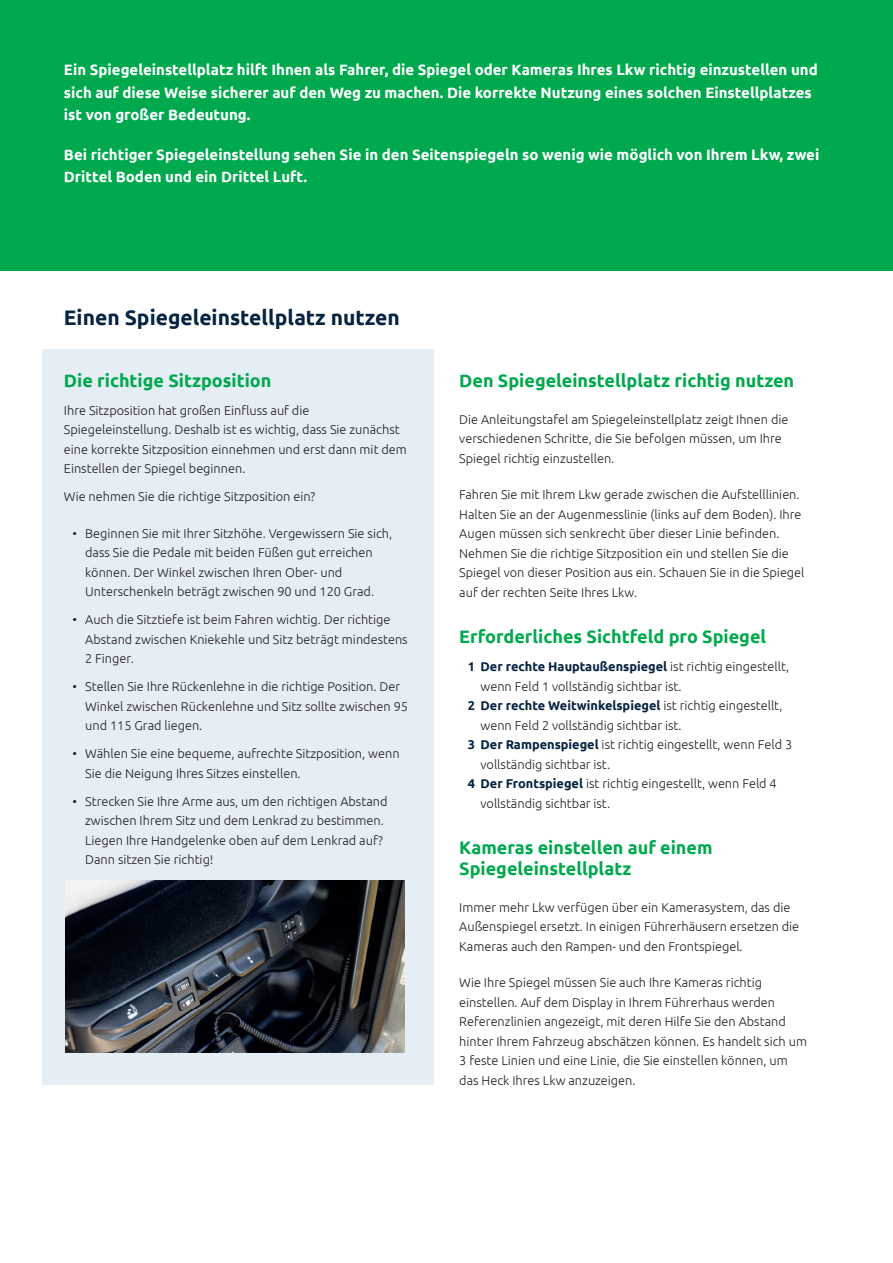
<style>
.page{position:relative;width:893px;height:1263px;background:#fff}
.page>*{position:absolute;margin:0;border:0;box-sizing:border-box;transform-origin:0 0}
.t1{font:700 21px "Ubuntu";color:#062341}
.t2{font:700 18px/21px "Ubuntu";color:#00a84e}
.t3{font:700 15px/22.5px "Ubuntu";color:#fff}
.t4{font:300 12.75px/19.5px "Ubuntu";color:#231f20}
.t5{font:700 12.75px "Ubuntu";color:#062341}
.s1{font-weight:300;color:#231f20}
.s2{font-weight:700;color:#062341}
</style>
<div class="page">
<div style="left:0;top:0;width:893px;height:270px;background:#00a84e"></div>
<div style="left:43px;top:349px;width:391px;height:736px;background:#e5edf5"></div>
<img style="left:65px;top:881px;width:339px;height:171px">
<p class="t3" style="left:64px;top:59px;width:755px">Ein Spiegeleinstellplatz hilft Ihnen als Fahrer, die Spiegel oder Kameras Ihres Lkw richtig einzustellen und sich auf diese Weise sicherer auf den Weg zu machen. Die korrekte Nutzung eines solchen Einstellplatzes ist von großer Bedeutung.</p>
<p class="t3" style="left:64px;top:143px;width:757px">Bei richtiger Spiegeleinstellung sehen Sie in den Seitenspiegeln so wenig wie möglich von Ihrem Lkw, zwei<br>Drittel Boden und ein Drittel Luft.</p>
<h1 class="t1" style="left:64px;top:304px;width:337px">Einen Spiegeleinstellplatz nutzen</h1>
<h2 class="t2" style="left:64px;top:370px;width:209px">Die richtige Sitzposition</h2>
<p class="t4" style="left:64px;top:400px;width:344px">Ihre Sitzposition hat großen Einfluss auf die Spiegeleinstellung. Deshalb ist es wichtig, dass Sie zunächst eine korrekte Sitzposition einnehmen und erst dann mit dem Einstellen der Spiegel beginnen.</p>
<p class="t4" style="left:64px;top:487px;width:253px">Wie nehmen Sie die richtige Sitzposition ein?</p>
<p class="t4" style="left:85px;top:523px;width:309px;text-indent:-13px">• Beginnen Sie mit Ihrer Sitzhöhe. Vergewissern Sie sich, dass Sie die Pedale mit beiden Füßen gut erreichen können. Der Winkel zwischen Ihren Ober- und Unterschenkeln beträgt zwischen 90 und 120 Grad.</p>
<p class="t4" style="left:85px;top:610px;width:324px;text-indent:-13px">• Auch die Sitztiefe ist beim Fahren wichtig. Der richtige<br>Abstand zwischen Kniekehle und Sitz beträgt mindestens<br>2 Finger.</p>
<p class="t4" style="left:85px;top:677px;width:324px;text-indent:-13px">• Stellen Sie Ihre Rückenlehne in die richtige Position. Der<br>Winkel zwischen Rückenlehne und Sitz sollte zwischen 95 und 115 Grad liegen.</p>
<p class="t4" style="left:85px;top:744px;width:316px;text-indent:-13px">• Wählen Sie eine bequeme, aufrechte Sitzposition, wenn<br>Sie die Neigung Ihres Sitzes einstellen.</p>
<p class="t4" style="left:85px;top:791px;width:304px;text-indent:-13px">• Strecken Sie Ihre Arme aus, um den richtigen Abstand zwischen Ihrem Sitz und dem Lenkrad zu bestimmen.<br>Liegen Ihre Handgelenke oben auf dem Lenkrad auf?<br>Dann sitzen Sie richtig!</p>
<h2 class="t2" style="left:459px;top:370px;width:336px">Den Spiegeleinstellplatz richtig nutzen</h2>
<p class="t4" style="left:459px;top:409px;width:331px">Die Anleitungstafel am Spiegeleinstellplatz zeigt Ihnen die verschiedenen Schritte, die Sie befolgen müssen, um Ihre<br>Spiegel richtig einzustellen.</p>
<p class="t4" style="left:459px;top:484px;width:347px">Fahren Sie mit Ihrem Lkw gerade zwischen die Aufstelllinien.<br>Halten Sie an der Augenmesslinie (links auf dem Boden). Ihre Augen müssen sich senkrecht über dieser Linie befinden.<br>Nehmen Sie die richtige Sitzposition ein und stellen Sie die Spiegel von dieser Position aus ein. Schauen Sie in die Spiegel auf der rechten Seite Ihres Lkw.</p>
<h2 class="t2" style="left:459px;top:626px;width:308px">Erforderliches Sichtfeld pro Spiegel</h2>
<p class="t5" style="left:468px;top:659px;width:323px">1 Der rechte Hauptaußenspiegel <span class="s1">ist richtig eingestellt,</span></p>
<p class="t4" style="left:480px;top:676px;width:203px">wenn Feld 1 vollständig sichtbar ist.</p>
<p class="t5" style="left:468px;top:698px;width:316px">2 Der rechte Weitwinkelspiegel <span class="s1">ist richtig eingestellt,</span></p>
<p class="t4" style="left:480px;top:715px;width:203px">wenn Feld 2 vollständig sichtbar ist.</p>
<p class="t4" style="left:468px;top:734px;width:326px"><span class="s2">3 Der Rampenspiegel</span> ist richtig eingestellt, wenn Feld 3</p>
<p class="t4" style="left:480px;top:754px;width:131px">vollständig sichtbar ist.</p>
<p class="t4" style="left:468px;top:773px;width:311px"><span class="s2">4 Der Frontspiegel</span> ist richtig eingestellt, wenn Feld 4</p>
<p class="t4" style="left:480px;top:793px;width:131px">vollständig sichtbar ist.</p>
<h2 class="t2" style="left:459px;top:837px;width:255px">Kameras einstellen auf einem<br>Spiegeleinstellplatz</h2>
<p class="t4" style="left:459px;top:897px;width:342px">Immer mehr Lkw verfügen über ein Kamerasystem, das die<br>Außenspiegel ersetzt. In einigen Führerhäusern ersetzen die<br>Kameras auch den Rampen- und den Frontspiegel.</p>
<p class="t4" style="left:459px;top:972px;width:349px">Wie Ihre Spiegel müssen Sie auch Ihre Kameras richtig einstellen. Auf dem Display in Ihrem Führerhaus werden Referenzlinien angezeigt, mit deren Hilfe Sie den Abstand hinter Ihrem Fahrzeug abschätzen können. Es handelt sich um 3 feste Linien und eine Linie, die Sie einstellen können, um das Heck Ihres Lkw anzuzeigen.</p>
</div>
